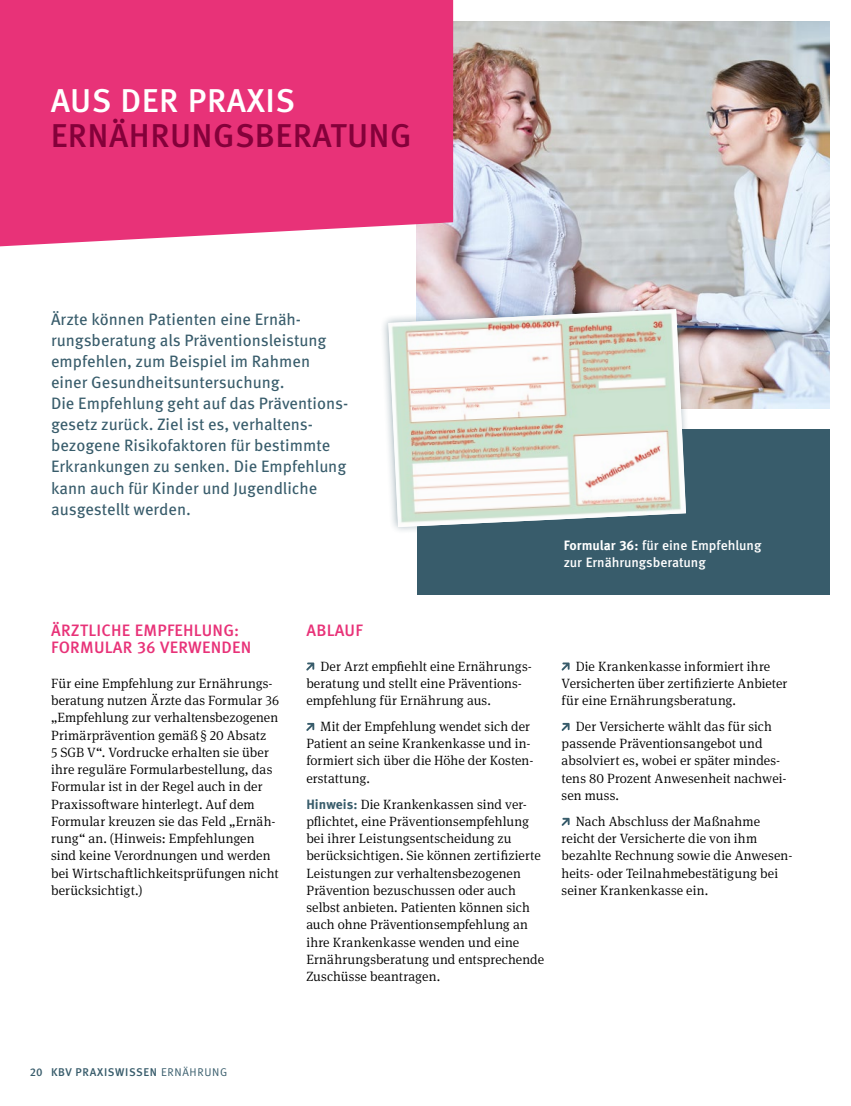
<style>
.page{position:relative;width:851px;height:1106px;background:#fff}
.page>*{position:absolute;margin:0;border:0;box-sizing:border-box;transform-origin:0 0}
.t1{font:500 33px "Meta Pro";letter-spacing:.015em;color:#84013a}
.t2{font:500 33px "Meta Pro";letter-spacing:.015em;color:#fff}
.t3{font:16.5px/21px "Meta Pro";color:#385c6b}
.t4{font:500 16.5px/17.2px "Meta Pro";letter-spacing:.015em;color:#e83278}
.t5{font:300 13.5px/17.2px "Meta Serif OT";letter-spacing:.005em;color:#000}
.t6{font:500 13.5px/17.2px "Meta Pro";color:#fff}
.t7{font:500 11.25px "Meta Pro";letter-spacing:.06em;color:#385c6b}
.s1{font-weight:700}
.s2{font-family:"Meta Pro";font-weight:700;color:#385c6b}
.s3{font-family:"Meta Pro Norm";font-weight:400}
</style>
<div class="page">
<div style="left:417px;top:429px;width:412px;height:166px;background:#385c6b"></div>
<img style="left:417px;top:21px;width:412px;height:387px">
<div style="left:0;top:0;width:453px;height:246px;background:#e83278"></div>
<svg style="left:306px;top:662px;width:8px;height:8px"></svg>
<svg style="left:306px;top:723px;width:8px;height:8px"></svg>
<svg style="left:561px;top:662px;width:8px;height:8px"></svg>
<svg style="left:561px;top:723px;width:8px;height:8px"></svg>
<svg style="left:561px;top:817px;width:8px;height:8px"></svg>
<svg style="left:383px;top:300px;width:312px;height:231px"></svg>
<img style="left:388px;top:309px;width:297px;height:218px">
<h1 class="t2" style="left:51px;top:75px;width:246px">AUS DER PRAXIS</h1>
<h1 class="t1" style="left:51px;top:110px;width:362px">ERNÄHRUNGSBERATUNG</h1>
<p class="t3" style="left:51px;top:308px;width:299px">Ärzte können Patienten eine Ernäh&shy;rungsberatung als Präventionsleistung empfehlen, zum Beispiel im Rahmen einer Gesundheitsuntersuchung.<br>Die Empfehlung geht auf das Präventions&shy;gesetz zurück. Ziel ist es, verhaltens&shy;bezogene Risikofaktoren für bestimmte Erkrankungen zu senken. Die Empfehlung kann auch für Kinder und Jugendliche ausgestellt werden.</p>
<p class="t6" style="left:563px;top:535px;width:199px"><span class="s1">Formular 36:</span> für eine Empfehlung zur Ernährungsberatung</p>
<p class="t4" style="left:51px;top:620px;width:202px">ÄRZTLICHE EMPFEHLUNG:<br>FORMULAR 36 VERWENDEN</p>
<p class="t5" style="left:51px;top:674px;width:229px">Für eine Empfehlung zur Ernährungs&shy;beratung nutzen Ärzte das Formular 36 „Empfehlung zur verhaltensbezogenen Primärprävention gemäß § 20 Absatz<br>5 SGB V“. Vordrucke erhalten sie über ihre reguläre Formularbestellung, das Formular ist in der Regel auch in der Praxissoftware hinterlegt. Auf dem Formular kreuzen sie das Feld „Ernäh&shy;rung“ an. (Hinweis: Empfehlungen sind keine Verordnungen und werden bei Wirtschaftlichkeitsprüfungen nicht berücksichtigt.)</p>
<p class="t4" style="left:306px;top:620px;width:58px">ABLAUF</p>
<p class="t5" style="left:306px;top:657px;width:227px;text-indent:14px">Der Arzt empfiehlt eine Ernährungs&shy;beratung und stellt eine Präventions&shy;empfehlung für Ernährung aus.</p>
<p class="t5" style="left:306px;top:717px;width:229px;text-indent:14px">Mit der Empfehlung wendet sich der<br>Patient an seine Krankenkasse und in&shy;formiert sich über die Höhe der Kosten&shy;erstattung.</p>
<p class="t5" style="left:306px;top:795px;width:239px"><span class="s2">Hinweis:</span> Die Krankenkassen sind ver&shy;pflichtet, eine Präventionsempfehlung bei ihrer Leistungsentscheidung zu berücksichtigen. Sie können zertifizierte Leistungen zur verhaltensbezogenen Prävention bezuschussen oder auch selbst anbieten. Patienten können sich auch ohne Präventionsempfehlung an ihre Krankenkasse wenden und eine Ernährungsberatung und entsprechende Zuschüsse beantragen.</p>
<p class="t5" style="left:561px;top:657px;width:227px;text-indent:14px">Die Krankenkasse informiert ihre<br>Versicherten über zertifizierte Anbieter für eine Ernährungsberatung.</p>
<p class="t5" style="left:561px;top:717px;width:226px;text-indent:14px">Der Versicherte wählt das für sich passende Präventionsangebot und absolviert es, wobei er später mindes&shy;tens 80 Prozent Anwesenheit nachwei&shy;sen muss.</p>
<p class="t5" style="left:561px;top:812px;width:232px;text-indent:14px">Nach Abschluss der Maßnahme reicht der Versicherte die von ihm bezahlte Rechnung sowie die Anwesen&shy;heits- oder Teilnahmebestätigung bei seiner Krankenkasse ein.</p>
<p class="t7" style="left:30px;top:1063px;width:199px">20 KBV PRAXISWISSEN <span class="s3">ERNÄHRUNG</span></p>
</div>
